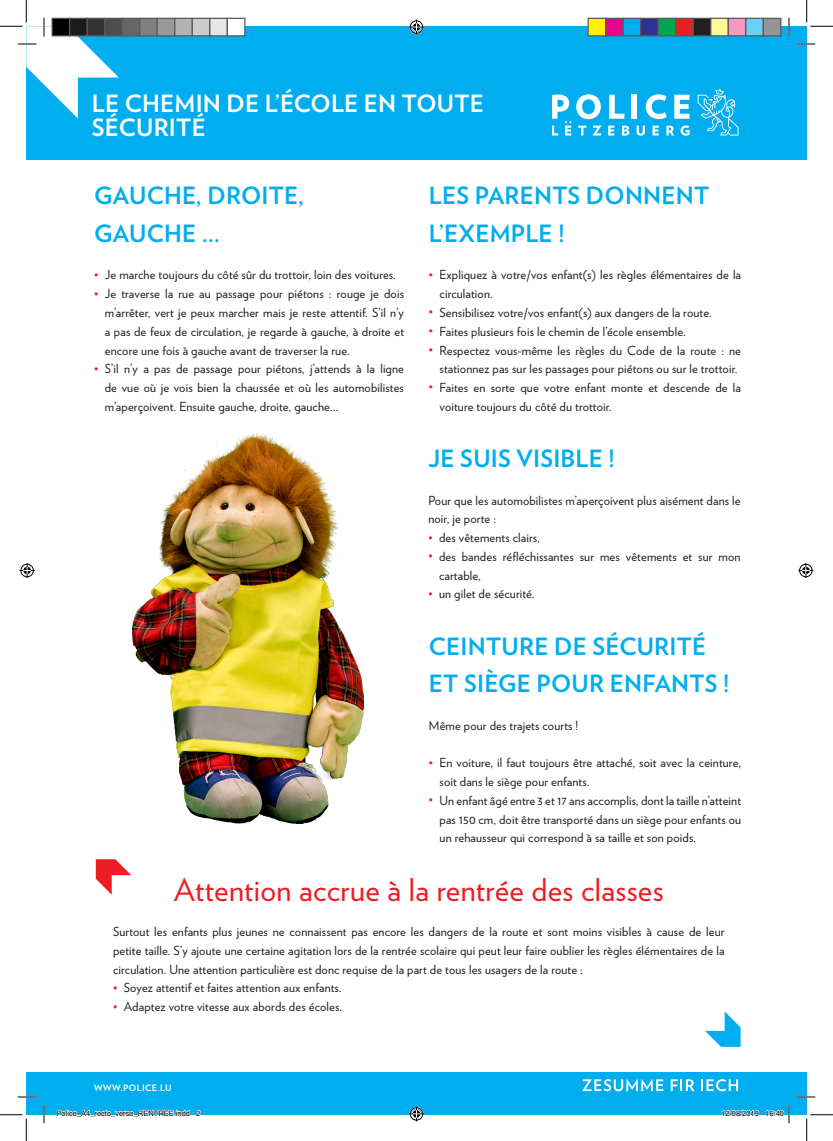
<style>
.page{position:relative;width:833px;height:1141px;background:#fff}
.page>*{position:absolute;margin:0;border:0;box-sizing:border-box;transform-origin:0 0}
.t1{font:31.25px "Verlag";letter-spacing:.01em;color:#ee1d23}
.t2{font:700 23.75px/37.5px "Verlag";letter-spacing:.01em;color:#00aeef}
.t3{font:700 23.75px/23.8px "Verlag";letter-spacing:.01em;color:#fff}
.t4{font:12.5px/18.8px "Verlag";letter-spacing:.01em;color:#231f20}
.t5{font:700 8.88px "Verlag";letter-spacing:.05em;color:#fff}
.t6{font:7.5px "Helvetica";color:#000}
.s1{font-size:11.25px;color:#ee1d23}
</style>
<div class="page">
<div style="left:26px;top:26px;width:780px;height:133px;background:#00aeef"></div>
<div style="left:26px;top:1071px;width:780px;height:43px;background:#00aeef"></div>
<img style="left:132px;top:432px;width:231px;height:391px">
<svg style="left:96px;top:859px;width:35px;height:35px"></svg>
<svg style="left:705px;top:1011px;width:35px;height:35px"></svg>
<svg style="left:582px;top:1079px;width:81px;height:12px"></svg>
<svg style="left:670px;top:1079px;width:24px;height:11px"></svg>
<svg style="left:701px;top:1079px;width:36px;height:12px"></svg>
<svg style="left:609px;top:95px;width:15px;height:24px"></svg>
<div style="left:631px;top:95px;width:6px;height:24px;background:#fff"></div>
<svg style="left:645px;top:94px;width:21px;height:25px"></svg>
<svg style="left:674px;top:95px;width:15px;height:24px"></svg>
<svg style="left:552px;top:94px;width:49px;height:41px"></svg>
<svg style="left:608px;top:126px;width:6px;height:9px"></svg>
<svg style="left:622px;top:125px;width:7px;height:10px"></svg>
<svg style="left:636px;top:126px;width:8px;height:10px"></svg>
<svg style="left:652px;top:126px;width:6px;height:9px"></svg>
<svg style="left:666px;top:125px;width:7px;height:10px"></svg>
<svg style="left:680px;top:125px;width:9px;height:11px"></svg>
<svg style="left:697px;top:89px;width:41px;height:46px"></svg>
<svg style="left:796px;top:43px;width:18px;height:2px"></svg>
<svg style="left:18px;top:1096px;width:18px;height:1px"></svg>
<svg style="left:796px;top:1096px;width:18px;height:1px"></svg>
<svg style="left:43px;top:1104px;width:2px;height:19px"></svg>
<svg style="left:788px;top:18px;width:1px;height:18px"></svg>
<svg style="left:0;top:0;width:119px;height:118px"></svg>
<svg style="left:0;top:1114px;width:27px;height:26px"></svg>
<svg style="left:806px;top:0;width:26px;height:27px"></svg>
<svg style="left:806px;top:1114px;width:26px;height:26px"></svg>
<svg style="left:409px;top:20px;width:15px;height:15px"></svg>
<svg style="left:409px;top:1106px;width:15px;height:15px"></svg>
<svg style="left:20px;top:563px;width:15px;height:15px"></svg>
<svg style="left:798px;top:563px;width:14px;height:15px"></svg>
<div style="left:52px;top:18px;width:18px;height:18px;background:#000"></div>
<div style="left:51px;top:18px;width:19px;height:18px;border:1px solid #595959"></div>
<div style="left:70px;top:18px;width:17px;height:18px;background:#1a1a1a"></div>
<div style="left:69px;top:18px;width:19px;height:18px;border:1px solid #595959"></div>
<div style="left:87px;top:18px;width:18px;height:18px;background:#333"></div>
<div style="left:86px;top:18px;width:19px;height:18px;border:1px solid #595959"></div>
<div style="left:105px;top:18px;width:17px;height:18px;background:#4d4d4d"></div>
<div style="left:104px;top:18px;width:19px;height:18px;border:1px solid #595959"></div>
<div style="left:122px;top:18px;width:18px;height:18px;background:#666"></div>
<div style="left:121px;top:18px;width:19px;height:18px;border:1px solid #595959"></div>
<div style="left:140px;top:18px;width:17px;height:18px;background:#808080"></div>
<div style="left:139px;top:18px;width:19px;height:18px;border:1px solid #595959"></div>
<div style="left:157px;top:18px;width:18px;height:18px;background:#999"></div>
<div style="left:156px;top:18px;width:19px;height:18px;border:1px solid #595959"></div>
<div style="left:175px;top:18px;width:17px;height:18px;background:#b3b3b3"></div>
<div style="left:174px;top:18px;width:19px;height:18px;border:1px solid #595959"></div>
<div style="left:192px;top:18px;width:18px;height:18px;background:#ccc"></div>
<div style="left:191px;top:18px;width:19px;height:18px;border:1px solid #595959"></div>
<div style="left:210px;top:18px;width:17px;height:18px;background:#e6e6e6"></div>
<div style="left:209px;top:18px;width:19px;height:18px;border:1px solid #595959"></div>
<div style="left:227px;top:18px;width:18px;height:18px;background:#fff"></div>
<div style="left:226px;top:18px;width:19px;height:18px;border:1px solid #595959"></div>
<div style="left:587px;top:18px;width:18px;height:18px;background:#fff101"></div>
<div style="left:587px;top:18px;width:19px;height:18px;border:1px solid #595959"></div>
<div style="left:605px;top:18px;width:17px;height:18px;background:#ed028c"></div>
<div style="left:604px;top:18px;width:19px;height:18px;border:1px solid #595959"></div>
<div style="left:622px;top:18px;width:18px;height:18px;background:#00aeef"></div>
<div style="left:622px;top:18px;width:19px;height:18px;border:1px solid #595959"></div>
<div style="left:640px;top:18px;width:17px;height:18px;background:#2e3092"></div>
<div style="left:639px;top:18px;width:19px;height:18px;border:1px solid #595959"></div>
<div style="left:657px;top:18px;width:18px;height:18px;background:#00a54f"></div>
<div style="left:657px;top:18px;width:19px;height:18px;border:1px solid #595959"></div>
<div style="left:675px;top:18px;width:17px;height:18px;background:#ee1d23"></div>
<div style="left:674px;top:18px;width:19px;height:18px;border:1px solid #595959"></div>
<div style="left:692px;top:18px;width:18px;height:18px;background:#231f20"></div>
<div style="left:692px;top:18px;width:19px;height:18px;border:1px solid #595959"></div>
<div style="left:710px;top:18px;width:17px;height:18px;background:#fff79a"></div>
<div style="left:709px;top:18px;width:19px;height:18px;border:1px solid #595959"></div>
<div style="left:727px;top:18px;width:18px;height:18px;background:#f499c2"></div>
<div style="left:727px;top:18px;width:19px;height:18px;border:1px solid #595959"></div>
<div style="left:745px;top:18px;width:17px;height:18px;background:#6bcff6"></div>
<div style="left:744px;top:18px;width:19px;height:18px;border:1px solid #595959"></div>
<div style="left:762px;top:18px;width:18px;height:18px;background:#939598"></div>
<div style="left:762px;top:18px;width:19px;height:18px;border:1px solid #595959"></div>
<svg style="left:57px;top:1109px;width:133px;height:6px"></svg>
<svg style="left:196px;top:1110px;width:5px;height:5px"></svg>
<svg style="left:721px;top:1109px;width:37px;height:6px"></svg>
<svg style="left:765px;top:1104px;width:24px;height:19px"></svg>
<h2 class="t3" style="left:92px;top:91px;width:393px">LE CHEMIN DE L’ÉCOLE EN TOUTE<br>SÉCURITÉ</h2>
<h2 class="t2" style="left:428px;top:176px;width:282px">LES PARENTS DONNENT<br>L’EXEMPLE !</h2>
<p class="t4" style="left:439px;top:265px;width:303px;text-indent:-11px"><span class="s1">•</span> Expliquez à votre/vos enfant(s) les règles élémentaires de la circulation.</p>
<p class="t4" style="left:428px;top:302px;width:284px"><span class="s1">•</span> Sensibilisez votre/vos enfant(s) aux dangers de la route.</p>
<p class="t4" style="left:428px;top:321px;width:258px"><span class="s1">•</span> Faites plusieurs fois le chemin de l’école ensemble.</p>
<p class="t4" style="left:428px;top:340px;width:313px;text-align:center"><span class="s1">•</span> Respectez vous-même les règles du Code de la route : ne stationnez pas sur les passages pour piétons ou sur le trottoir.</p>
<p class="t4" style="left:439px;top:377px;width:303px;text-indent:-11px"><span class="s1">•</span> Faites en sorte que votre enfant monte et descende de la voiture toujours du côté du trottoir.</p>
<h2 class="t2" style="left:428px;top:438px;width:188px">JE SUIS VISIBLE !</h2>
<p class="t4" style="left:428px;top:490px;width:313px">Pour que les automobilistes m’aperçoivent plus aisément dans le noir, je porte :</p>
<p class="t4" style="left:428px;top:527px;width:113px"><span class="s1">•</span> des vêtements clairs,</p>
<p class="t4" style="left:439px;top:546px;width:303px;text-indent:-11px"><span class="s1">•</span> des bandes réfléchissantes sur mes vêtements et sur mon cartable,</p>
<p class="t4" style="left:428px;top:584px;width:108px"><span class="s1">•</span> un gilet de sécurité.</p>
<h2 class="t2" style="left:428px;top:626px;width:302px">CEINTURE DE SÉCURITÉ<br>ET SIÈGE POUR ENFANTS !</h2>
<p class="t4" style="left:428px;top:715px;width:151px">Même pour des trajets courts !</p>
<p class="t4" style="left:439px;top:752px;width:303px;text-indent:-11px"><span class="s1">•</span> En voiture, il faut toujours être attaché, soit avec la ceinture, soit dans le siège pour enfants.</p>
<p class="t4" style="left:439px;top:790px;width:303px;text-align:justify;text-indent:-11px"><span class="s1">•</span> Un enfant âgé entre 3 et 17 ans accomplis, dont la taille n’atteint pas 150 cm, doit être transporté dans un siège pour enfants ou un rehausseur qui correspond à sa taille et son poids.</p>
<h1 class="t1" style="left:174px;top:866px;width:491px">Attention accrue à la rentrée des classes</h1>
<p class="t4" style="left:113px;top:921px;width:612px;text-align:justify">Surtout les enfants plus jeunes ne connaissent pas encore les dangers de la route et sont moins visibles à cause de leur petite taille. S’y ajoute une certaine agitation lors de la rentrée scolaire qui peut leur faire oublier les règles élémentaires de la circulation. Une attention particulière est donc requise de la part de tous les usagers de la route :</p>
<p class="t4" style="left:113px;top:977px;width:230px"><span class="s1">•</span> Soyez attentif et faites attention aux enfants.</p>
<p class="t4" style="left:113px;top:996px;width:230px"><span class="s1">•</span> Adaptez votre vitesse aux abords des écoles.</p>
<h2 class="t2" style="left:94px;top:176px;width:211px">GAUCHE, DROITE,<br>GAUCHE …</h2>
<p class="t4" style="left:94px;top:265px;width:303px"><span class="s1">•</span> Je marche toujours du côté sûr du trottoir, loin des voitures.</p>
<p class="t4" style="left:105px;top:284px;width:300px;text-align:justify;text-indent:-11px"><span class="s1">•</span> Je traverse la rue au passage pour piétons : rouge je dois m’arrêter, vert je peux marcher mais je reste attentif. S’il n’y a pas de feux de circulation, je regarde à gauche, à droite et encore une fois à gauche avant de traverser la rue.</p>
<p class="t4" style="left:105px;top:359px;width:300px;text-align:justify;text-indent:-11px"><span class="s1">•</span> S’il n’y a pas de passage pour piétons, j’attends à la ligne de vue où je vois bien la chaussée et où les automobilistes m’aperçoivent. Ensuite gauche, droite, gauche…</p>
<p class="t5" style="left:94px;top:1080px;width:79px">WWW.POLICE.LU</p>
<p class="t6" style="left:56px;top:1107px;width:145px">Police_A4_recto_verso_RENTREE.indd 2</p>
<p class="t6" style="left:721px;top:1107px;width:64px">12/08/2019 16:40</p>
</div>
